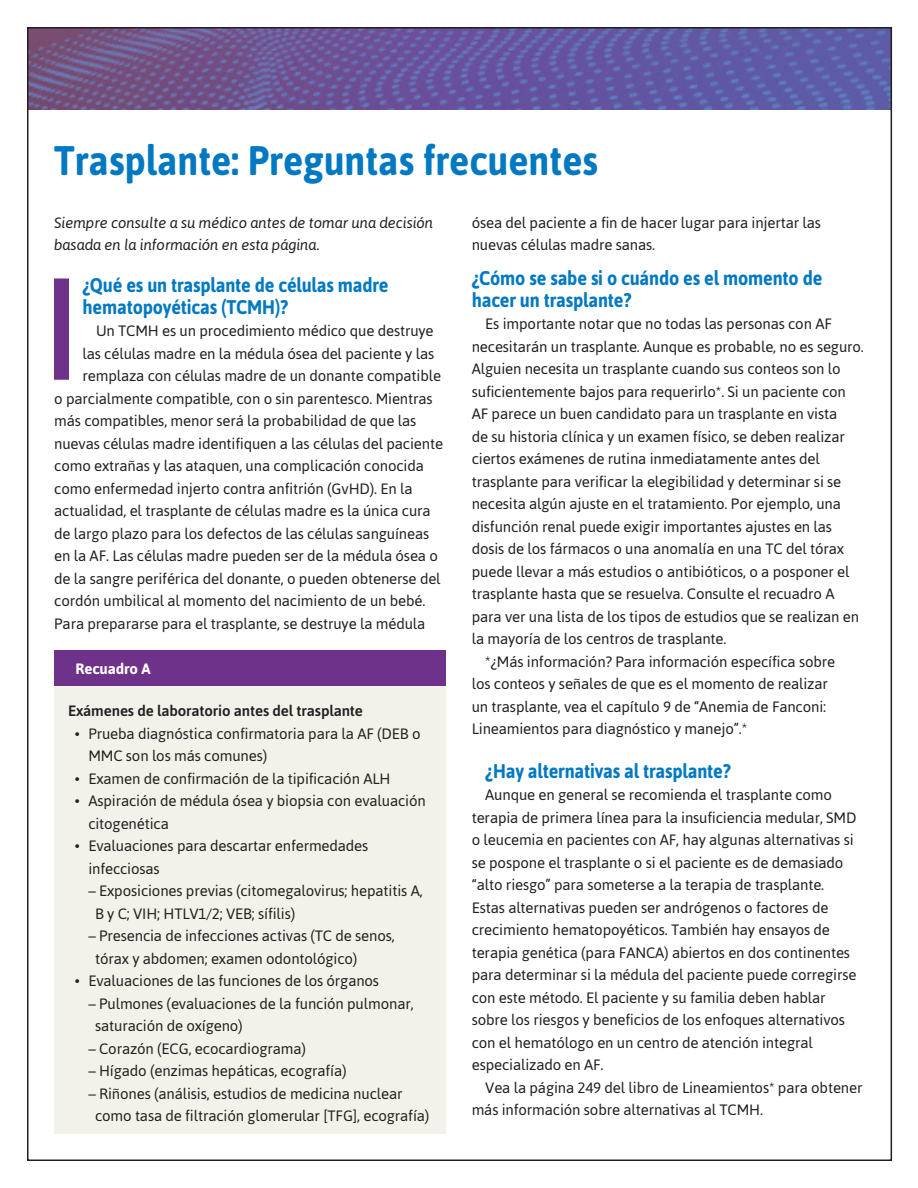
<style>
.page{position:relative;width:918px;height:1188px;background:#fff}
.page>*{position:absolute;margin:0;border:0;box-sizing:border-box;transform-origin:0 0}
.Head__30_bold_Lato{font:700 41.25px "Asap";color:#0079c2;scale:.91 1}
.Subhead__12_bold_blu{font:700 19.8px/21.6px "Asap";letter-spacing:-.01em;color:#0079c2;scale:.91 1}
.Body__10_15{font:700 19.8px "Asap";letter-spacing:-.01em;color:#0079c2;scale:.91 1}
.Body__10_15-2{font:15px/22.5px "Asap";letter-spacing:-.01em;color:#231f20}
.bullet_indent{font:15px/22.5px "Asap";letter-spacing:-.01em;color:#231f20}
.Body__10_15-3{font:italic 15px/22.5px "Asap";letter-spacing:-.01em;color:#231f20}
.Body__10_15-4{font:500 15px "Asap";letter-spacing:-.01em;color:#231f20}
.Body__10_15-5{font:700 15px "Asap";letter-spacing:-.01em;color:#fff}
</style>
<div class="page">
<div style="left:54px;top:686px;width:392px;height:448px;background:#f3f2ea"></div>
<div style="left:54px;top:278px;width:15px;height:102px;background:#6e328a"></div>
<div style="left:54px;top:650px;width:392px;height:36px;background:#6e328a"></div>
<img style="left:30px;top:30px;width:859px;height:79px">
<p class="Head__30_bold_Lato" style="left:54px;top:133px;width:599px">Trasplante: Preguntas frecuentes</p>
<p class="Body__10_15-3" style="left:54px;top:211px;width:381px">Siempre consulte a su médico antes de tomar una decisión basada en la información en esta página.</p>
<p class="Subhead__12_bold_blu" style="left:82px;top:274px;width:338px">¿Qué es un trasplante de células madre hematopoyéticas (TCMH)?</p>
<p class="Body__10_15-2" style="left:96px;top:319px;width:339px">Un TCMH es un procedimiento médico que destruye</p>
<p class="Body__10_15-2" style="left:82px;top:342px;width:353px">las células madre en la médula ósea del paciente y las</p>
<p class="Body__10_15-2" style="left:82px;top:364px;width:360px">remplaza con células madre de un donante compatible</p>
<p class="Body__10_15-2" style="left:54px;top:387px;width:380px">o parcialmente compatible, con o sin parentesco. Mientras</p>
<p class="Body__10_15-2" style="left:54px;top:409px;width:364px">más compatibles, menor será la probabilidad de que las</p>
<p class="Body__10_15-2" style="left:54px;top:432px;width:390px">nuevas células madre identifiquen a las células del paciente</p>
<p class="Body__10_15-2" style="left:54px;top:454px;width:371px">como extrañas y las ataquen, una complicación conocida</p>
<p class="Body__10_15-2" style="left:54px;top:477px;width:360px">como enfermedad injerto contra anfitrión (GvHD). En la</p>
<p class="Body__10_15-2" style="left:54px;top:499px;width:378px">actualidad, el trasplante de células madre es la única cura</p>
<p class="Body__10_15-2" style="left:54px;top:522px;width:377px">de largo plazo para los defectos de las células sanguíneas</p>
<p class="Body__10_15-2" style="left:54px;top:544px;width:385px">en la AF. Las células madre pueden ser de la médula ósea o</p>
<p class="Body__10_15-2" style="left:54px;top:567px;width:388px">de la sangre periférica del donante, o pueden obtenerse del</p>
<p class="Body__10_15-2" style="left:54px;top:589px;width:373px">cordón umbilical al momento del nacimiento de un bebé.</p>
<p class="Body__10_15-2" style="left:54px;top:612px;width:373px">Para prepararse para el trasplante, se destruye la médula</p>
<p class="Body__10_15-5" style="left:76px;top:659px;width:76px">Recuadro A</p>
<p class="Body__10_15-4" style="left:68px;top:701px;width:296px">Exámenes de laboratorio antes del trasplante</p>
<p class="Body__10_15-2" style="left:88px;top:722px;width:334px;text-indent:-14px">• Prueba diagnóstica confirmatoria para la AF (DEB o<br>MMC son los más comunes)</p>
<p class="Body__10_15-2" style="left:75px;top:767px;width:317px">• Examen de confirmación de la tipificación ALH</p>
<p class="Body__10_15-2" style="left:88px;top:789px;width:339px;text-indent:-14px">• Aspiración de médula ósea y biopsia con evaluación citogenética</p>
<p class="Body__10_15-2" style="left:88px;top:834px;width:282px;text-indent:-14px">• Evaluaciones para descartar enfermedades infecciosas</p>
<p class="bullet_indent" style="left:95px;top:879px;width:329px;text-indent:-7px">– Exposiciones previas (citomegalovirus; hepatitis A,<br>B y C; VIH; HTLV1/2; VEB; sífilis)</p>
<p class="bullet_indent" style="left:95px;top:924px;width:301px;text-indent:-7px">– Presencia de infecciones activas (TC de senos, tórax y abdomen; examen odontológico)</p>
<p class="Body__10_15-2" style="left:75px;top:969px;width:306px">• Evaluaciones de las funciones de los órganos</p>
<p class="bullet_indent" style="left:95px;top:992px;width:320px;text-indent:-7px">– Pulmones (evaluaciones de la función pulmonar, saturación de oxígeno)</p>
<p class="bullet_indent" style="left:88px;top:1037px;width:219px">– Corazón (ECG, ecocardiograma)</p>
<p class="bullet_indent" style="left:88px;top:1059px;width:260px">– Hígado (enzimas hepáticas, ecografía)</p>
<p class="bullet_indent" style="left:95px;top:1082px;width:336px;text-indent:-7px">– Riñones (análisis, estudios de medicina nuclear como tasa de filtración glomerular [TFG], ecografía)</p>
<p class="Body__10_15-2" style="left:472px;top:211px;width:351px">ósea del paciente a fin de hacer lugar para injertar las nuevas células madre sanas.</p>
<p class="Subhead__12_bold_blu" style="left:472px;top:267px;width:387px">¿Cómo se sabe si o cuándo es el momento de hacer un trasplante?</p>
<p class="Body__10_15-2" style="left:472px;top:312px;width:394px;text-indent:14px">Es importante notar que no todas las personas con AF necesitarán un trasplante. Aunque es probable, no es seguro.<br>Alguien necesita un trasplante cuando sus conteos son lo suficientemente bajos para requerirlo*. Si un paciente con AF parece un buen candidato para un trasplante en vista<br>de su historia clínica y un examen físico, se deben realizar ciertos exámenes de rutina inmediatamente antes del trasplante para verificar la elegibilidad y determinar si se necesita algún ajuste en el tratamiento. Por ejemplo, una disfunción renal puede exigir importantes ajustes en las dosis de los fármacos o una anomalía en una TC del tórax puede llevar a más estudios o antibióticos, o a posponer el trasplante hasta que se resuelva. Consulte el recuadro A para ver una lista de los tipos de estudios que se realizan en la mayoría de los centros de trasplante.</p>
<p class="Body__10_15-2" style="left:472px;top:650px;width:365px;text-indent:14px">*¿Más información? Para información específica sobre los conteos y señales de que es el momento de realizar un trasplante, vea el capítulo 9 de “Anemia de Fanconi:<br>Lineamientos para diagnóstico y manejo”.*</p>
<p class="Body__10_15" style="left:485px;top:757px;width:271px">¿Hay alternativas al trasplante?</p>
<p class="Body__10_15-2" style="left:472px;top:783px;width:386px;text-indent:14px">Aunque en general se recomienda el trasplante como terapia de primera línea para la insuficiencia medular, SMD o leucemia en pacientes con AF, hay algunas alternativas si se pospone el trasplante o si el paciente es de demasiado “alto riesgo” para someterse a la terapia de trasplante.<br>Estas alternativas pueden ser andrógenos o factores de crecimiento hematopoyéticos. También hay ensayos de terapia genética (para FANCA) abiertos en dos continentes para determinar si la médula del paciente puede corregirse con este método. El paciente y su familia deben hablar sobre los riesgos y beneficios de los enfoques alternativos con el hematólogo en un centro de atención integral especializado en AF.</p>
<p class="Body__10_15-2" style="left:472px;top:1076px;width:392px;text-indent:14px">Vea la página 249 del libro de Lineamientos* para obtener más información sobre alternativas al TCMH.</p>
</div>
